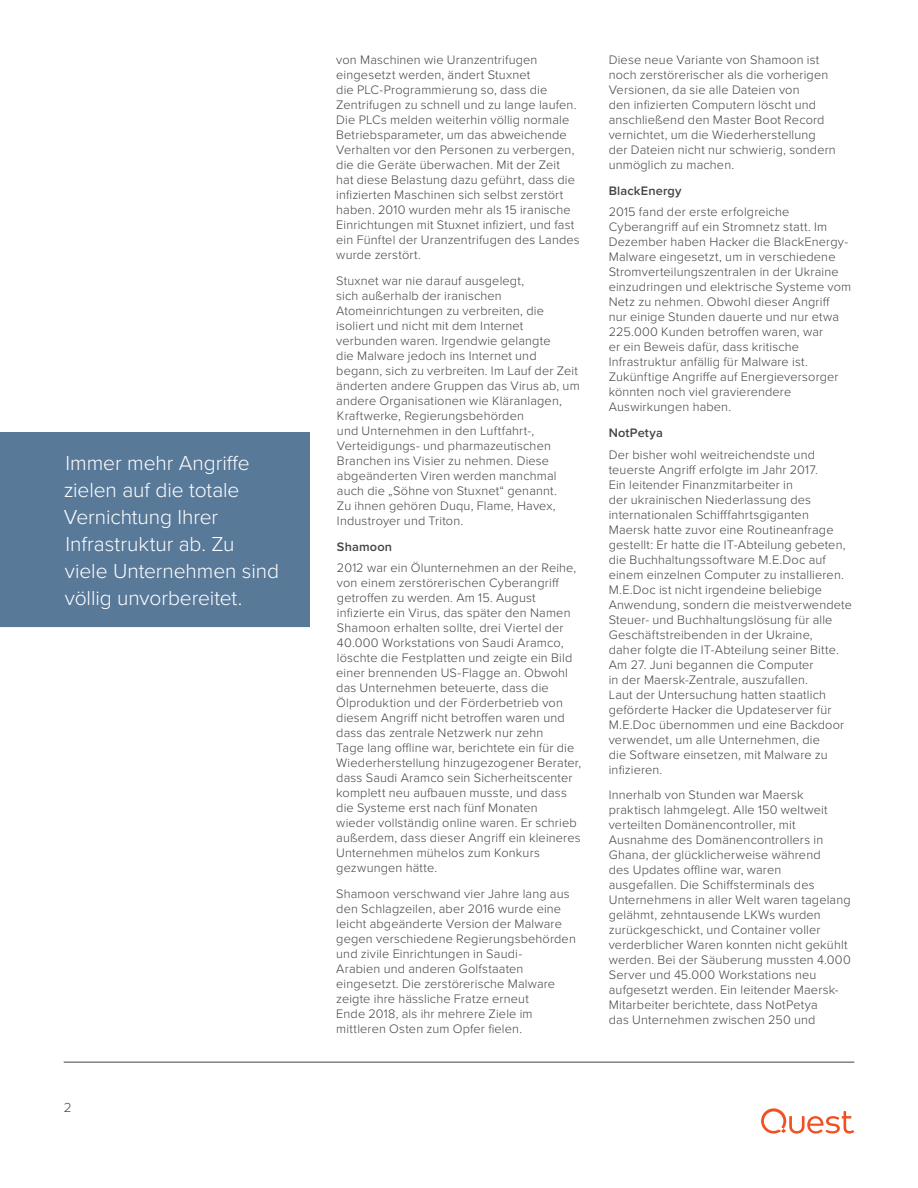
<style>
.page{position:relative;width:918px;height:1188px;background:#fff}
.page>*{position:absolute;margin:0;border:0;box-sizing:border-box;transform-origin:0 0}
.Callout_Box_Medium{font:300 21px/27px "Proxima Nova";letter-spacing:-.005em;color:#fff}
.t1{font:300 13.5px "Proxima Nova";color:#444}
.Body{font:300 12.75px/15px "Proxima Nova";letter-spacing:.01em;color:#444}
.Section_Heading_2{font:600 12.75px "Proxima Nova";letter-spacing:.01em;color:#444}
</style>
<div class="page">
<hr style="left:64px;top:1062px;width:790px;height:1px;background:#444">
<svg style="left:761px;top:1108px;width:93px;height:26px"></svg>
<div style="left:1px;top:433px;width:308px;height:193px;background:#597999"></div>
<div style="left:0;top:432px;width:310px;height:195px;border:2px solid #597999"></div>
<p class="Callout_Box_Medium" style="left:64px;top:449px;width:217px">Immer mehr Angriffe zielen auf die totale<br>Vernichtung Ihrer<br>Infrastruktur ab. Zu viele Unternehmen sind völlig unvorbereitet.</p>
<p class="t1" style="left:64px;top:1098px;width:9px">2</p>
<p class="Body" style="left:336px;top:52px;width:245px">von Maschinen wie Uranzentrifugen eingesetzt werden, ändert Stuxnet<br>die PLC-Programmierung so, dass die Zentrifugen zu schnell und zu lange laufen.<br>Die PLCs melden weiterhin völlig normale Betriebsparameter, um das abweichende Verhalten vor den Personen zu verbergen, die die Geräte überwachen. Mit der Zeit hat diese Belastung dazu geführt, dass die infizierten Maschinen sich selbst zerstört haben. 2010 wurden mehr als 15 iranische Einrichtungen mit Stuxnet infiziert, und fast ein Fünftel der Uranzentrifugen des Landes wurde zerstört.</p>
<p class="Body" style="left:336px;top:273px;width:245px">Stuxnet war nie darauf ausgelegt,<br>sich außerhalb der iranischen Atomeinrichtungen zu verbreiten, die isoliert und nicht mit dem Internet verbunden waren. Irgendwie gelangte<br>die Malware jedoch ins Internet und begann, sich zu verbreiten. Im Lauf der Zeit änderten andere Gruppen das Virus ab, um andere Organisationen wie Kläranlagen, Kraftwerke, Regierungsbehörden<br>und Unternehmen in den Luftfahrt-, Verteidigungs- und pharmazeutischen Branchen ins Visier zu nehmen. Diese abgeänderten Viren werden manchmal auch die „Söhne von Stuxnet“ genannt.<br>Zu ihnen gehören Duqu, Flame, Havex, Industroyer und Triton.</p>
<p class="Section_Heading_2" style="left:337px;top:537px;width:57px">Shamoon</p>
<p class="Body" style="left:336px;top:560px;width:247px">2012 war ein Ölunternehmen an der Reihe, von einem zerstörerischen Cyberangriff getroffen zu werden. Am 15. August infizierte ein Virus, das später den Namen Shamoon erhalten sollte, drei Viertel der 40.000 Workstations von Saudi Aramco, löschte die Festplatten und zeigte ein Bild einer brennenden US-Flagge an. Obwohl das Unternehmen beteuerte, dass die Ölproduktion und der Förderbetrieb von diesem Angriff nicht betroffen waren und dass das zentrale Netzwerk nur zehn<br>Tage lang offline war, berichtete ein für die Wiederherstellung hinzugezogener Berater, dass Saudi Aramco sein Sicherheitscenter komplett neu aufbauen musste, und dass die Systeme erst nach fünf Monaten<br>wieder vollständig online waren. Er schrieb außerdem, dass dieser Angriff ein kleineres Unternehmen mühelos zum Konkurs gezwungen hätte.</p>
<p class="Body" style="left:336px;top:886px;width:241px">Shamoon verschwand vier Jahre lang aus den Schlagzeilen, aber 2016 wurde eine leicht abgeänderte Version der Malware gegen verschiedene Regierungsbehörden und zivile Einrichtungen in Saudi-<br>Arabien und anderen Golfstaaten eingesetzt. Die zerstörerische Malware zeigte ihre hässliche Fratze erneut<br>Ende 2018, als ihr mehrere Ziele im mittleren Osten zum Opfer fielen.</p>
<p class="Body" style="left:609px;top:52px;width:229px">Diese neue Variante von Shamoon ist noch zerstörerischer als die vorherigen Versionen, da sie alle Dateien von<br>den infizierten Computern löscht und anschließend den Master Boot Record vernichtet, um die Wiederherstellung der Dateien nicht nur schwierig, sondern unmöglich zu machen.</p>
<p class="Section_Heading_2" style="left:609px;top:181px;width:74px">BlackEnergy</p>
<p class="Body" style="left:609px;top:204px;width:244px">2015 fand der erste erfolgreiche Cyberangriff auf ein Stromnetz statt. Im Dezember haben Hacker die BlackEnergy-Malware eingesetzt, um in verschiedene Stromverteilungszentralen in der Ukraine einzudringen und elektrische Systeme vom Netz zu nehmen. Obwohl dieser Angriff<br>nur einige Stunden dauerte und nur etwa 225.000 Kunden betroffen waren, war<br>er ein Beweis dafür, dass kritische Infrastruktur anfällig für Malware ist.<br>Zukünftige Angriffe auf Energieversorger könnten noch viel gravierendere Auswirkungen haben.</p>
<p class="Section_Heading_2" style="left:609px;top:423px;width:56px">NotPetya</p>
<p class="Body" style="left:609px;top:446px;width:245px">Der bisher wohl weitreichendste und teuerste Angriff erfolgte im Jahr 2017.<br>Ein leitender Finanzmitarbeiter in<br>der ukrainischen Niederlassung des internationalen Schifffahrtsgiganten Maersk hatte zuvor eine Routineanfrage gestellt: Er hatte die IT-Abteilung gebeten, die Buchhaltungssoftware M.E.Doc auf einem einzelnen Computer zu installieren.<br>M.E.Doc ist nicht irgendeine beliebige Anwendung, sondern die meistverwendete Steuer- und Buchhaltungslösung für alle Geschäftstreibenden in der Ukraine,<br>daher folgte die IT-Abteilung seiner Bitte.<br>Am 27. Juni begannen die Computer<br>in der Maersk-Zentrale, auszufallen.<br>Laut der Untersuchung hatten staatlich geförderte Hacker die Updateserver für M.E.Doc übernommen und eine Backdoor verwendet, um alle Unternehmen, die<br>die Software einsetzen, mit Malware zu infizieren.</p>
<p class="Body" style="left:609px;top:787px;width:244px">Innerhalb von Stunden war Maersk praktisch lahmgelegt. Alle 150 weltweit verteilten Domänencontroller, mit Ausnahme des Domänencontrollers in Ghana, der glücklicherweise während<br>des Updates offline war, waren ausgefallen. Die Schiffsterminals des Unternehmens in aller Welt waren tagelang gelähmt, zehntausende LKWs wurden zurückgeschickt, und Container voller verderblicher Waren konnten nicht gekühlt werden. Bei der Säuberung mussten 4.000<br>Server und 45.000 Workstations neu aufgesetzt werden. Ein leitender Maersk-Mitarbeiter berichtete, dass NotPetya<br>das Unternehmen zwischen 250 und</p>
</div>
